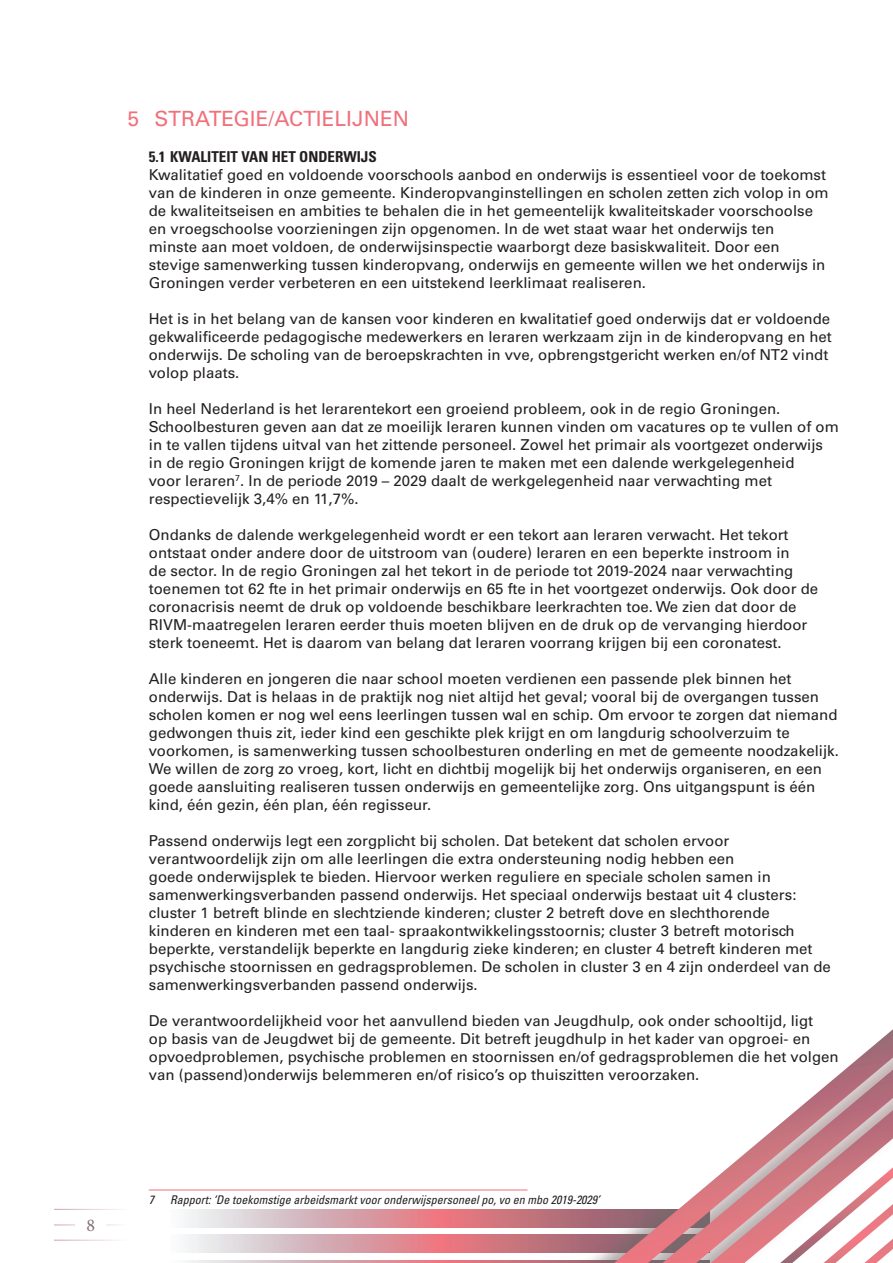
<style>
.page{position:relative;width:893px;height:1263px;background:#fff}
.page>*{position:absolute;margin:0;border:0;box-sizing:border-box;transform-origin:0 0}
.t1{font:21px "Univers";color:#f1707b}
.t2{font:18px "Minion Pro";color:#836e79}
.t3{font:15px/18px "Univers";color:#231f20}
.t4{font:700 condensed 15px "Univers";color:#231f20}
.t5{font:italic condensed 12px "Univers";color:#231f20}
</style>
<div class="page">
<svg style="left:54px;top:1029px;width:839px;height:234px"></svg>
<hr style="left:54px;top:1209px;width:74px;height:1px;background:#b66f74">
<p class="t1" style="left:128px;top:106px;width:283px">5 STRATEGIE/ACTIELIJNEN</p>
<p class="t4" style="left:149px;top:147px;width:229px">5.1 KWALITEIT VAN HET ONDERWIJS</p>
<p class="t3" style="left:149px;top:166px;width:681px">Kwalitatief goed en voldoende voorschools aanbod en onderwijs is essentieel voor de toekomst van de kinderen in onze gemeente. Kinderopvanginstellingen en scholen zetten zich volop in om de kwaliteitseisen en ambities te behalen die in het gemeentelijk kwaliteitskader voorschoolse en vroegschoolse voorzieningen zijn opgenomen. In de wet staat waar het onderwijs ten<br>minste aan moet voldoen, de onderwijsinspectie waarborgt deze basiskwaliteit. Door een stevige samenwerking tussen kinderopvang, onderwijs en gemeente willen we het onderwijs in Groningen verder verbeteren en een uitstekend leerklimaat realiseren.</p>
<p class="t3" style="left:149px;top:310px;width:685px">Het is in het belang van de kansen voor kinderen en kwalitatief goed onderwijs dat er voldoende gekwalificeerde pedagogische medewerkers en leraren werkzaam zijn in de kinderopvang en het onderwijs. De scholing van de beroepskrachten in vve, opbrengstgericht werken en/of NT2 vindt volop plaats.</p>
<p class="t3" style="left:149px;top:400px;width:692px">In heel Nederland is het lerarentekort een groeiend probleem, ook in de regio Groningen.<br>Schoolbesturen geven aan dat ze moeilijk leraren kunnen vinden om vacatures op te vullen of om in te vallen tijdens uitval van het zittende personeel. Zowel het primair als voortgezet onderwijs in de regio Groningen krijgt de komende jaren te maken met een dalende werkgelegenheid<br>voor leraren<sup>7</sup>. In de periode 2019 – 2029 daalt de werkgelegenheid naar verwachting met respectievelijk 3,4% en 11,7%.</p>
<p class="t3" style="left:149px;top:526px;width:671px">Ondanks de dalende werkgelegenheid wordt er een tekort aan leraren verwacht. Het tekort ontstaat onder andere door de uitstroom van (oudere) leraren en een beperkte instroom in<br>de sector. In de regio Groningen zal het tekort in de periode tot 2019-2024 naar verwachting toenemen tot 62 fte in het primair onderwijs en 65 fte in het voortgezet onderwijs. Ook door de coronacrisis neemt de druk op voldoende beschikbare leerkrachten toe. We zien dat door de RIVM-maatregelen leraren eerder thuis moeten blijven en de druk op de vervanging hierdoor sterk toeneemt. Het is daarom van belang dat leraren voorrang krijgen bij een coronatest.</p>
<p class="t3" style="left:149px;top:670px;width:692px">Alle kinderen en jongeren die naar school moeten verdienen een passende plek binnen het onderwijs. Dat is helaas in de praktijk nog niet altijd het geval; vooral bij de overgangen tussen scholen komen er nog wel eens leerlingen tussen wal en schip. Om ervoor te zorgen dat niemand gedwongen thuis zit, ieder kind een geschikte plek krijgt en om langdurig schoolverzuim te voorkomen, is samenwerking tussen schoolbesturen onderling en met de gemeente noodzakelijk.<br>We willen de zorg zo vroeg, kort, licht en dichtbij mogelijk bij het onderwijs organiseren, en een goede aansluiting realiseren tussen onderwijs en gemeentelijke zorg. Ons uitgangspunt is één kind, één gezin, één plan, één regisseur.</p>
<p class="t3" style="left:149px;top:832px;width:684px">Passend onderwijs legt een zorgplicht bij scholen. Dat betekent dat scholen ervoor verantwoordelijk zijn om alle leerlingen die extra ondersteuning nodig hebben een<br>goede onderwijsplek te bieden. Hiervoor werken reguliere en speciale scholen samen in samenwerkingsverbanden passend onderwijs. Het speciaal onderwijs bestaat uit 4 clusters: cluster 1 betreft blinde en slechtziende kinderen; cluster 2 betreft dove en slechthorende kinderen en kinderen met een taal- spraakontwikkelingsstoornis; cluster 3 betreft motorisch beperkte, verstandelijk beperkte en langdurig zieke kinderen; en cluster 4 betreft kinderen met psychische stoornissen en gedragsproblemen. De scholen in cluster 3 en 4 zijn onderdeel van de samenwerkingsverbanden passend onderwijs.</p>
<p class="t3" style="left:149px;top:1012px;width:691px">De verantwoordelijkheid voor het aanvullend bieden van Jeugdhulp, ook onder schooltijd, ligt<br>op basis van de Jeugdwet bij de gemeente. Dit betreft jeugdhulp in het kader van opgroei- en opvoedproblemen, psychische problemen en stoornissen en/of gedragsproblemen die het volgen van (passend)onderwijs belemmeren en/of risico’s op thuiszitten veroorzaken.</p>
<p class="t2" style="left:86px;top:1213px;width:10px">8</p>
<p class="t5" style="left:149px;top:1192px;width:7px">7</p>
<p class="t5" style="left:170px;top:1192px;width:431px">Rapport: ‘De toekomstige arbeidsmarkt voor onderwijspersoneel po, vo en mbo 2019-2029’</p>
</div>
